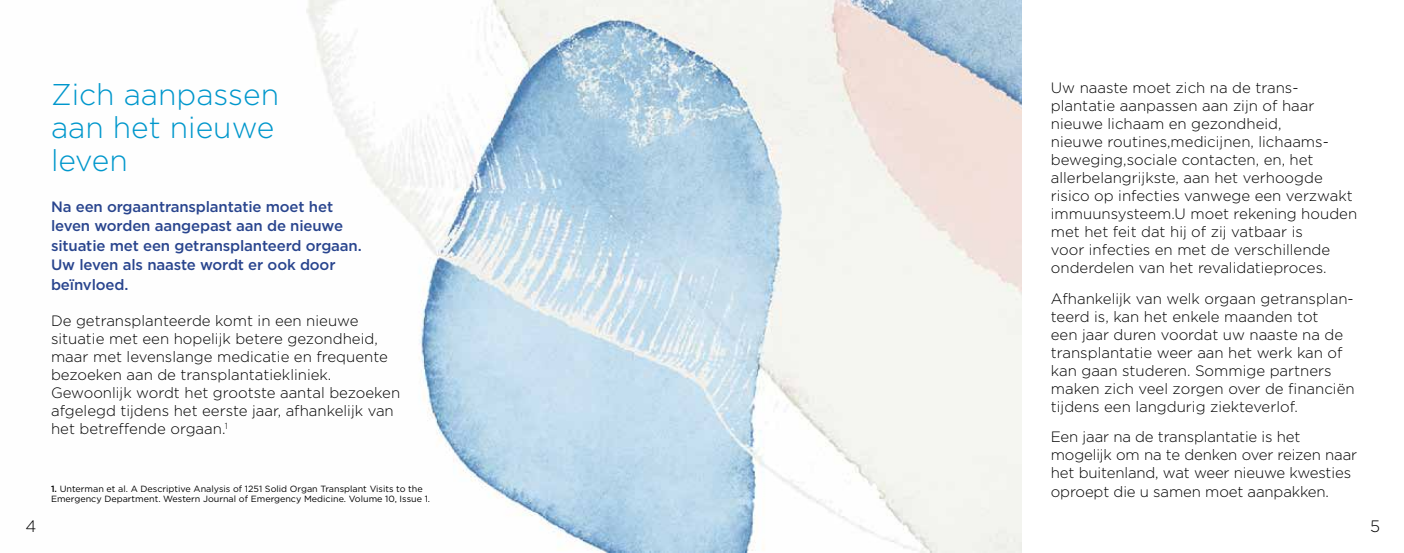
<style>
.page{position:relative;width:1404px;height:553px;background:#fff}
.page>*{position:absolute;margin:0;border:0;box-sizing:border-box;transform-origin:0 0}
.t1{font:300 30px/33px "Gotham";color:#0097cc}
.t2{font:300 16.5px "Gotham";color:#000}
.t3{font:300 15px/18px "Gotham";color:#000}
.t4{font:500 15px/19.5px "Gotham";letter-spacing:-.01em;color:#29458e}
.t5{font:9px/10.8px "Gotham";color:#000}
.s1{font-weight:500}
</style>
<div class="page">
<img style="left:306px;top:0;width:714px;height:553px">
<h1 class="t1" style="left:51px;top:77px;width:229px">Zich aanpassen aan het nieuwe leven</h1>
<p class="t4" style="left:51px;top:196px;width:312px">Na een orgaantransplantatie moet het leven worden aangepast aan de nieuwe situatie met een getransplanteerd orgaan.<br>Uw leven als naaste wordt er ook door beïnvloed.</p>
<p class="t3" style="left:51px;top:311px;width:350px">De getransplanteerde komt in een nieuwe situatie met een hopelijk betere gezondheid, maar met levenslange medicatie en frequente bezoeken aan de transplantatiekliniek.<br>Gewoonlijk wordt het grootste aantal bezoeken afgelegd tijdens het eerste jaar, afhankelijk van het betreffende orgaan.<sup>1</sup></p>
<p class="t5" style="left:51px;top:483px;width:380px"><span class="s1">1.</span> Unterman et al. A Descriptive Analysis of 1251 Solid Organ Transplant Visits to the<br>Emergency Department. Western Journal of Emergency Medicine. Volume 10, Issue 1.</p>
<p class="t3" style="left:1050px;top:78px;width:308px">Uw naaste moet zich na de trans&shy;plantatie aanpassen aan zijn of haar nieuwe lichaam en gezondheid,<br>nieuwe routines,medicijnen, lichaams&shy;beweging,sociale contacten, en, het allerbelangrijkste, aan het verhoogde risico op infecties vanwege een verzwakt immuunsysteem.U moet rekening houden met het feit dat hij of zij vatbaar is<br>voor infecties en met de verschillende onderdelen van het revalidatieproces.</p>
<p class="t3" style="left:1050px;top:289px;width:305px">Afhankelijk van welk orgaan getransplan&shy;teerd is, kan het enkele maanden tot<br>een jaar duren voordat uw naaste na de transplantatie weer aan het werk kan of kan gaan studeren. Sommige partners maken zich veel zorgen over de financiën tijdens een langdurig ziekteverlof.</p>
<p class="t3" style="left:1050px;top:428px;width:308px">Een jaar na de transplantatie is het mogelijk om na te denken over reizen naar het buitenland, wat weer nieuwe kwesties oproept die u samen moet aanpakken.</p>
<p class="t2" style="left:26px;top:516px;width:12px">4</p>
<p class="t2" style="left:1369px;top:516px;width:11px">5</p>
</div>
